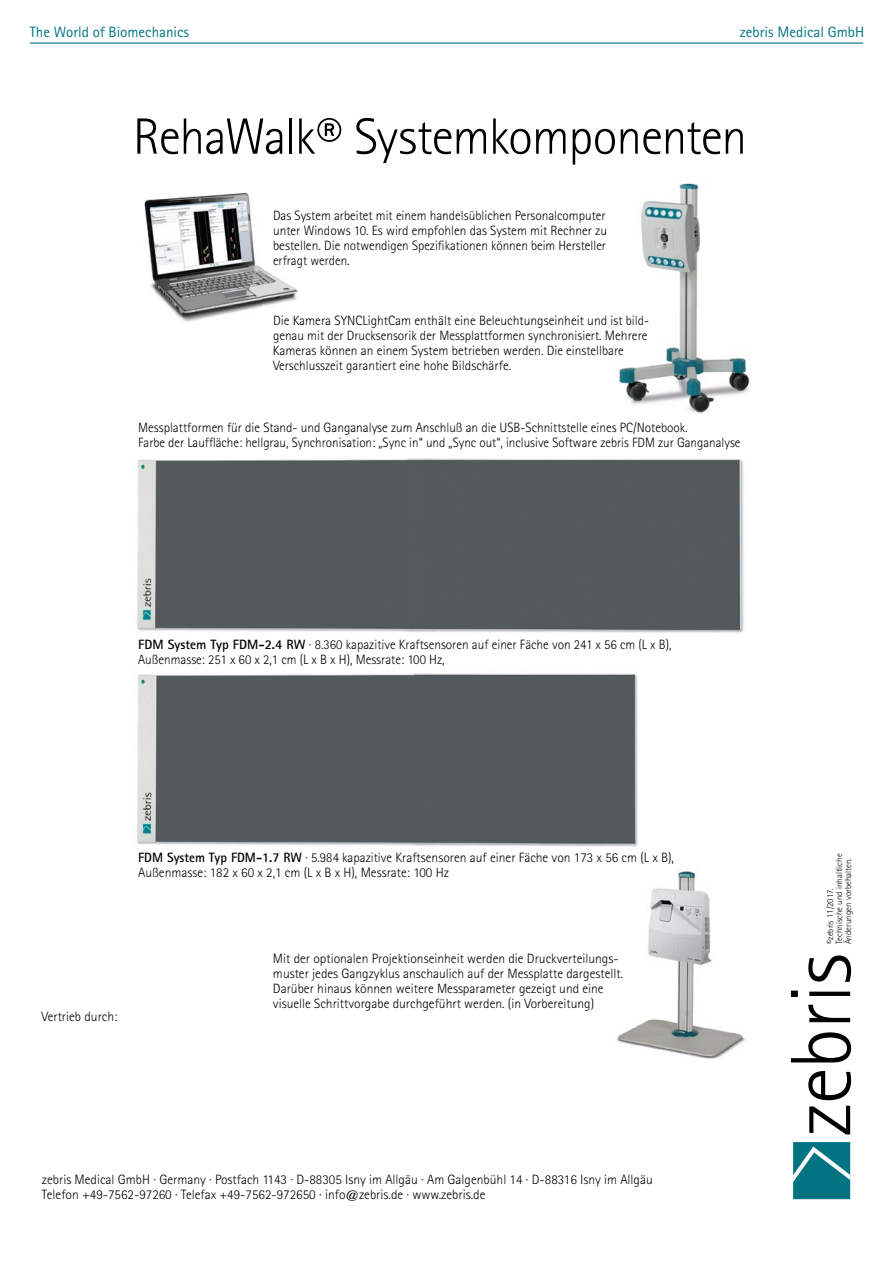
<style>
.page{position:relative;width:893px;height:1263px;background:#fff}
.page>*{position:absolute;margin:0;border:0;box-sizing:border-box;transform-origin:0 0}
.t1{font:300 51px "Rotis Sans Serif";letter-spacing:-.025em;color:#000}
.t2{font:15px "Rotis Sans Serif";color:#007482}
.t3{font:300 13.5px/15px "Rotis Sans Serif";color:#000}
.t4{font:300 9px/9px "Rotis Sans Serif";color:#000}
.s1{font-weight:700}
</style>
<div class="page">
<img style="left:619px;top:183px;width:131px;height:230px">
<img style="left:144px;top:192px;width:154px;height:130px">
<img style="left:137px;top:458px;width:607px;height:175px">
<img style="left:136px;top:673px;width:502px;height:174px">
<img style="left:616px;top:871px;width:130px;height:188px">
<hr style="left:30px;top:43px;width:833px;height:1px;background:#007482">
<svg style="left:793px;top:1142px;width:57px;height:57px;background:#1b828f"></svg>
<svg style="left:791px;top:955px;width:60px;height:179px"></svg>
<p class="t2" style="left:30px;top:23px;width:161px">The World of Biomechanics</p>
<p class="t2" style="left:740px;top:23px;width:126px">zebris Medical GmbH</p>
<h1 class="t1" style="left:133px;top:107px;width:616px">RehaWalk® Systemkomponenten</h1>
<p class="t3" style="left:273px;top:208px;width:336px;text-align:justify">Das System arbeitet mit einem handelsüblichen Personalcomputer unter Windows 10. Es wird empfohlen das System mit Rechner zu bestellen. Die notwendigen Spezifikationen können beim Hersteller erfragt werden.</p>
<p class="t3" style="left:273px;top:313px;width:378px">Die Kamera SYNCLightCam enthält eine Beleuchtungseinheit und ist bild&shy;genau mit der Drucksensorik der Messplattformen synchronisiert. Mehrere Kameras können an einem System betrieben werden. Die einstellbare Verschlusszeit garantiert eine hohe Bildschärfe.</p>
<p class="t3" style="left:138px;top:420px;width:604px">Messplattformen für die Stand- und Ganganalyse zum Anschluß an die USB-Schnittstelle eines PC/Notebook.<br>Farbe der Lauffläche: hellgrau, Synchronisation: „Sync in“ und „Sync out“, inclusive Software zebris FDM zur Ganganalyse</p>
<p class="t3" style="left:138px;top:637px;width:535px"><span class="s1">FDM System Typ FDM-2.4 RW</span> · 8.360 kapazitive Kraftsensoren auf einer Fäche von 241 x 56 cm (L x B),<br>Außenmasse: 251 x 60 x 2,1 cm (L x B x H), Messrate: 100 Hz,</p>
<p class="t3" style="left:138px;top:850px;width:537px"><span class="s1">FDM System Typ FDM-1.7 RW</span> · 5.984 kapazitive Kraftsensoren auf einer Fäche von 173 x 56 cm (L x B),<br>Außenmasse: 182 x 60 x 2,1 cm (L x B x H), Messrate: 100 Hz</p>
<p class="t3" style="left:41px;top:1008px;width:78px">Vertrieb durch:</p>
<p class="t3" style="left:273px;top:951px;width:352px">Mit der optionalen Projektionseinheit werden die Druckverteilungs&shy;muster jedes Gangzyklus anschaulich auf der Messplatte dargestellt.<br>Darüber hinaus können weitere Messparameter gezeigt und eine visuelle Schrittvorgabe durchgeführt werden. (in Vorbereitung)</p>
<p class="t3" style="left:42px;top:1172px;width:612px">zebris Medical GmbH · Germany · Postfach 1143 · D-88305 Isny im Allgäu · Am Galgenbühl 14 · D-88316 Isny im Allgäu<br>Telefon +49-7562-97260 · Telefax +49-7562-972650 · info@zebris.de · www.zebris.de</p>
<p class="t4" style="left:826px;top:944px;width:92px;rotate:-90deg">©zebris 11/2017.<br>Technische und inhaltliche<br>Änderungen vorbehalten.</p>
</div>
